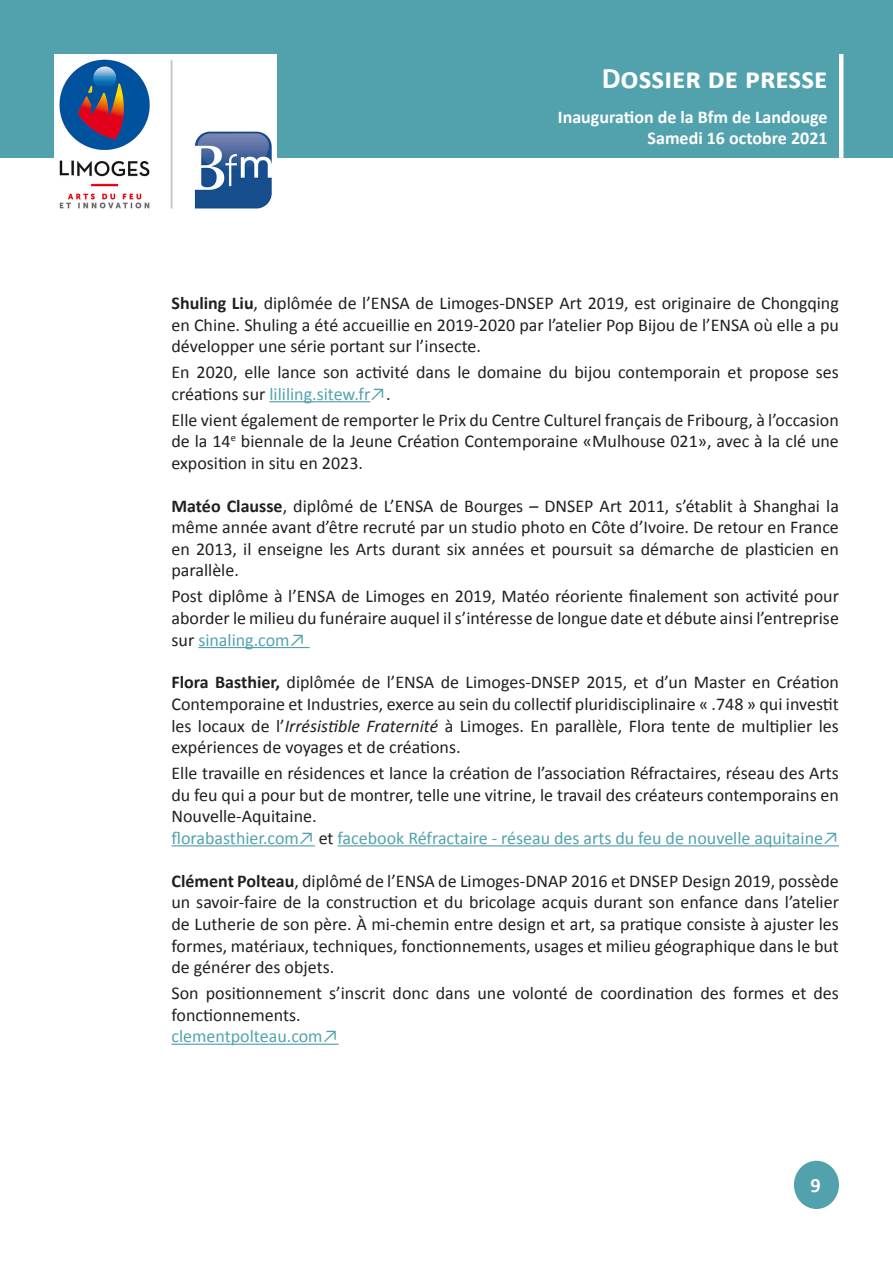
<style>
.page{position:relative;width:893px;height:1263px;background:#fff}
.page>*{position:absolute;margin:0;border:0;box-sizing:border-box;transform-origin:0 0}
.t1{font:700 30px "Calibri";color:#fff}
.t2{font:700 20.25px "Calibri";color:#fff}
.t3{font:18px/21.6px "Calibri";color:#231f20;text-align:justify}
.t4{font:18px "Calibri";color:#52a2ad}
.t5{font:700 18px "Calibri";color:#fff}
.s1{font-weight:700}
.s2{color:#52a2ad}
.s3{font-style:italic}
.s4{color:#231f20}
</style>
<div class="page">
<div style="left:794px;top:1161px;width:45px;height:48px;background:#52a2ad;border-radius:50%"></div>
<hr style="left:269px;top:401px;width:101px;height:1px;background:#52a2ad">
<hr style="left:198px;top:647px;width:112px;height:1px;background:#52a2ad">
<hr style="left:171px;top:845px;width:144px;height:1px;background:#52a2ad">
<hr style="left:337px;top:845px;width:502px;height:1px;background:#52a2ad">
<hr style="left:171px;top:1044px;width:168px;height:1px;background:#52a2ad">
<div style="left:0;top:0;width:893px;height:157px;background:#52a2ad"></div>
<hr style="left:839px;top:54px;width:4px;height:104px;background:#fff">
<img style="left:54px;top:54px;width:223px;height:155px">
<p class="t1" style="left:602px;top:57px;width:227px">Dossier de presse</p>
<p class="t5" style="left:558px;top:104px;width:271px">Inauguration de la Bfm de Landouge</p>
<p class="t5" style="left:648px;top:126px;width:181px">Samedi 16 octobre 2021</p>
<p class="t3" style="left:171px;top:292px;width:669px"><span class="s1">Shuling Liu</span>, diplômée de l’ENSA de Limoges-DNSEP Art 2019, est originaire de Chongqing en Chine. Shuling a été accueillie en 2019-2020 par l’atelier Pop Bijou de l’ENSA où elle a pu développer une série portant sur l’insecte.</p>
<p class="t3" style="left:171px;top:361px;width:669px">En 2020, elle lance son activité dans le domaine du bijou contemporain et propose ses créations sur <span class="s2">lililing.sitew.fr↗</span>.</p>
<p class="t3" style="left:171px;top:408px;width:669px">Elle vient également de remporter le Prix du Centre Culturel français de Fribourg, à l’occasion de la 14<sup>e</sup> biennale de la Jeune Création Contemporaine «Mulhouse 021», avec à la clé une exposition in situ en 2023.</p>
<p class="t3" style="left:171px;top:494px;width:669px"><span class="s1">Matéo Clausse</span>, diplômé de L’ENSA de Bourges – DNSEP Art 2011, s’établit à Shanghai la même année avant d’être recruté par un studio photo en Côte d’Ivoire. De retour en France en 2013, il enseigne les Arts durant six années et poursuit sa démarche de plasticien en parallèle.</p>
<p class="t3" style="left:171px;top:585px;width:669px">Post diplôme à l’ENSA de Limoges en 2019, Matéo réoriente finalement son activité pour aborder le milieu du funéraire auquel il s’intéresse de longue date et débute ainsi l’entreprise sur <span class="s2">sinaling.com↗</span></p>
<p class="t3" style="left:171px;top:671px;width:669px"><span class="s1">Flora Basthier,</span> diplômée de l’ENSA de Limoges-DNSEP 2015, et d’un Master en Création Contemporaine et Industries, exerce au sein du collectif pluridisciplinaire « .748 » qui investit les locaux de l’<span class="s3">Irrésistible Fraternité</span> à Limoges. En parallèle, Flora tente de multiplier les expériences de voyages et de créations.</p>
<p class="t3" style="left:171px;top:762px;width:669px">Elle travaille en résidences et lance la création de l’association Réfractaires, réseau des Arts du feu qui a pour but de montrer, telle une vitrine, le travail des créateurs contemporains en Nouvelle-Aquitaine.</p>
<p class="t4" style="left:171px;top:825px;width:669px">florabasthier.com↗ <span class="s4">et</span> facebook Réfractaire - réseau des arts du feu de nouvelle aquitaine↗</p>
<p class="t3" style="left:171px;top:869px;width:669px"><span class="s1">Clément Polteau</span>, diplômé de l’ENSA de Limoges-DNAP 2016 et DNSEP Design 2019, possède un savoir-faire de la construction et du bricolage acquis durant son enfance dans l’atelier de Lutherie de son père. À mi-chemin entre design et art, sa pratique consiste à ajuster les formes, matériaux, techniques, fonctionnements, usages et milieu géographique dans le but de générer des objets.</p>
<p class="t3" style="left:171px;top:982px;width:669px">Son positionnement s’inscrit donc dans une volonté de coordination des formes et des fonctionnements.</p>
<p class="t4" style="left:171px;top:1024px;width:169px">clementpolteau.com↗</p>
<p class="t2" style="left:810px;top:1171px;width:12px">9</p>
</div>
